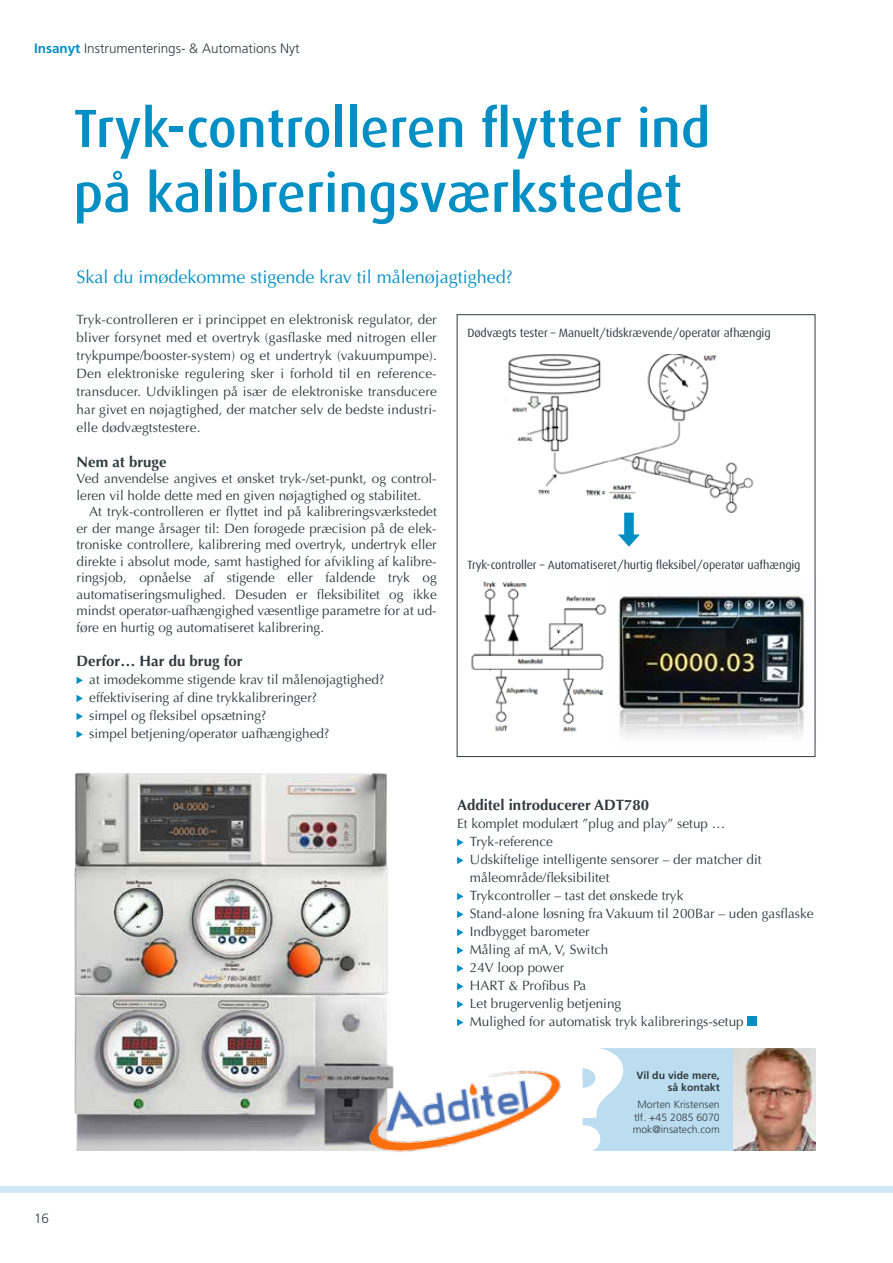
<style>
.page{position:relative;width:893px;height:1263px;background:#fff}
.page>*{position:absolute;margin:0;border:0;box-sizing:border-box;transform-origin:0 0}
.t1{font:500 54px/64.8px "Dax";color:#008fc5}
.t2{font:18px "Optima";color:#008fc5}
.t3{font:700 15px "Optima";color:#313b3f}
.t4{font:13.5px/18px "Optima";color:#313b3f}
.t5{font:300 13.5px "Frutiger";color:#313b3f}
.t6{font:12px "Dax";letter-spacing:-.01em;color:#313b3f}
.t7{font:300 10.5px/12.6px "Frutiger";color:#313b3f;text-align:center}
.t8{font:700 10.5px/12.6px "Frutiger";color:#313b3f;text-align:right}
.s1{font-weight:700;color:#008fc5}
</style>
<div class="page">
<div style="left:0;top:1186px;width:893px;height:7px;background:#d3e8f6"></div>
<img style="left:618px;top:577px;width:198px;height:169px">
<svg style="left:77px;top:677px;width:6px;height:7px"></svg>
<svg style="left:77px;top:695px;width:6px;height:7px"></svg>
<svg style="left:77px;top:713px;width:6px;height:7px"></svg>
<svg style="left:77px;top:731px;width:6px;height:7px"></svg>
<img style="left:505px;top:354px;width:249px;height:159px">
<img style="left:471px;top:581px;width:136px;height:151px">
<svg style="left:618px;top:513px;width:22px;height:34px"></svg>
<svg style="left:583px;top:1048px;width:232px;height:103px"></svg>
<img style="left:74px;top:772px;width:315px;height:379px">
<svg style="left:457px;top:839px;width:6px;height:7px"></svg>
<svg style="left:457px;top:857px;width:6px;height:7px"></svg>
<svg style="left:457px;top:893px;width:6px;height:7px"></svg>
<svg style="left:457px;top:911px;width:6px;height:7px"></svg>
<svg style="left:457px;top:929px;width:6px;height:7px"></svg>
<svg style="left:457px;top:947px;width:6px;height:7px"></svg>
<svg style="left:457px;top:965px;width:6px;height:7px"></svg>
<svg style="left:457px;top:983px;width:6px;height:7px"></svg>
<svg style="left:457px;top:1001px;width:6px;height:7px"></svg>
<svg style="left:457px;top:1019px;width:6px;height:7px"></svg>
<div style="left:747px;top:1016px;width:10px;height:10px;background:#008fc5"></div>
<div style="left:457px;top:314px;width:358px;height:443px;border:1px solid #313b3f"></div>
<img style="left:361px;top:1060px;width:200px;height:92px">
<p class="t5" style="left:34px;top:41px;width:267px"><span class="s1">Insanyt</span> Instrumenterings- &amp; Automations Nyt</p>
<h1 class="t1" style="left:74px;top:96px;width:638px">Tryk-controlleren flytter ind på kalibreringsværkstedet</h1>
<h2 class="t2" style="left:77px;top:267px;width:438px">Skal du imødekomme stigende krav til målenøjagtighed?</h2>
<p class="t6" style="left:467px;top:325px;width:305px">Dødvægts tester – Manuelt/tidskrævende/operatør afhængig</p>
<p class="t4" style="left:77px;top:311px;width:362px;text-align:justify">Tryk-controlleren er i princippet en elektronisk regulator, der bliver forsynet med et overtryk (gasflaske med nitrogen eller trykpumpe/booster-system) og et undertryk (vakuumpumpe).<br>Den elektroniske regulering sker i forhold til en reference&shy;transducer. Udviklingen på især de elektroniske transducere har givet en nøjagtighed, der matcher selv de bedste industri&shy;elle dødvægtstestere.</p>
<p class="t3" style="left:77px;top:453px;width:92px">Nem at bruge</p>
<p class="t4" style="left:77px;top:470px;width:362px;line-height:16.5px">Ved anvendelse angives et ønsket tryk-/set-punkt, og control&shy;leren vil holde dette med en given nøjagtighed og stabilitet.</p>
<p class="t4" style="left:77px;top:503px;width:362px;line-height:16.5px;text-align:justify;text-indent:13px">At tryk-controlleren er flyttet ind på kalibreringsværkstedet er der mange årsager til: Den forøgede præcision på de elek&shy;troniske controllere, kalibrering med overtryk, undertryk eller direkte i absolut mode, samt hastighed for afvikling af kalibre&shy;ringsjob, opnåelse af stigende eller faldende tryk og automatiseringsmulighed. Desuden er fleksibilitet og ikke mindst operatør-uafhængighed væsentlige parametre for at ud&shy;føre en hurtig og automatiseret kalibrering.</p>
<p class="t3" style="left:77px;top:652px;width:168px">Derfor… Har du brug for</p>
<p class="t4" style="left:89px;top:671px;width:297px">at imødekomme stigende krav til målenøjagtighed? effektivisering af dine trykkalibreringer?<br>simpel og fleksibel opsætning?<br>simpel betjening/operatør uafhængighed?</p>
<p class="t6" style="left:467px;top:558px;width:335px">Tryk-controller – Automatiseret/hurtig fleksibel/operatør uafhængig</p>
<p class="t3" style="left:457px;top:796px;width:194px">Additel introducerer ADT780</p>
<p class="t4" style="left:470px;top:815px;width:345px;text-indent:-13px">Et komplet modulært ”plug and play” setup …<br>Tryk-reference<br>Udskiftelige intelligente sensorer – der matcher dit måleområde/fleksibilitet<br>Trykcontroller – tast det ønskede tryk<br>Stand-alone løsning fra Vakuum til 200Bar – uden gasflaske<br>Indbygget barometer<br>Måling af mA, V, Switch<br>24V loop power<br>HART &amp; Profibus Pa<br>Let brugervenlig betjening<br>Mulighed for automatisk tryk kalibrerings-setup</p>
<p class="t5" style="left:34px;top:1211px;width:17px">16</p>
<p class="t8" style="left:636px;top:1068px;width:85px">Vil du vide mere, så kontakt</p>
<p class="t7" style="left:633px;top:1098px;width:89px">Morten Kristensen tlf. +45 2085 6070 mok@insatech.com</p>
</div>
